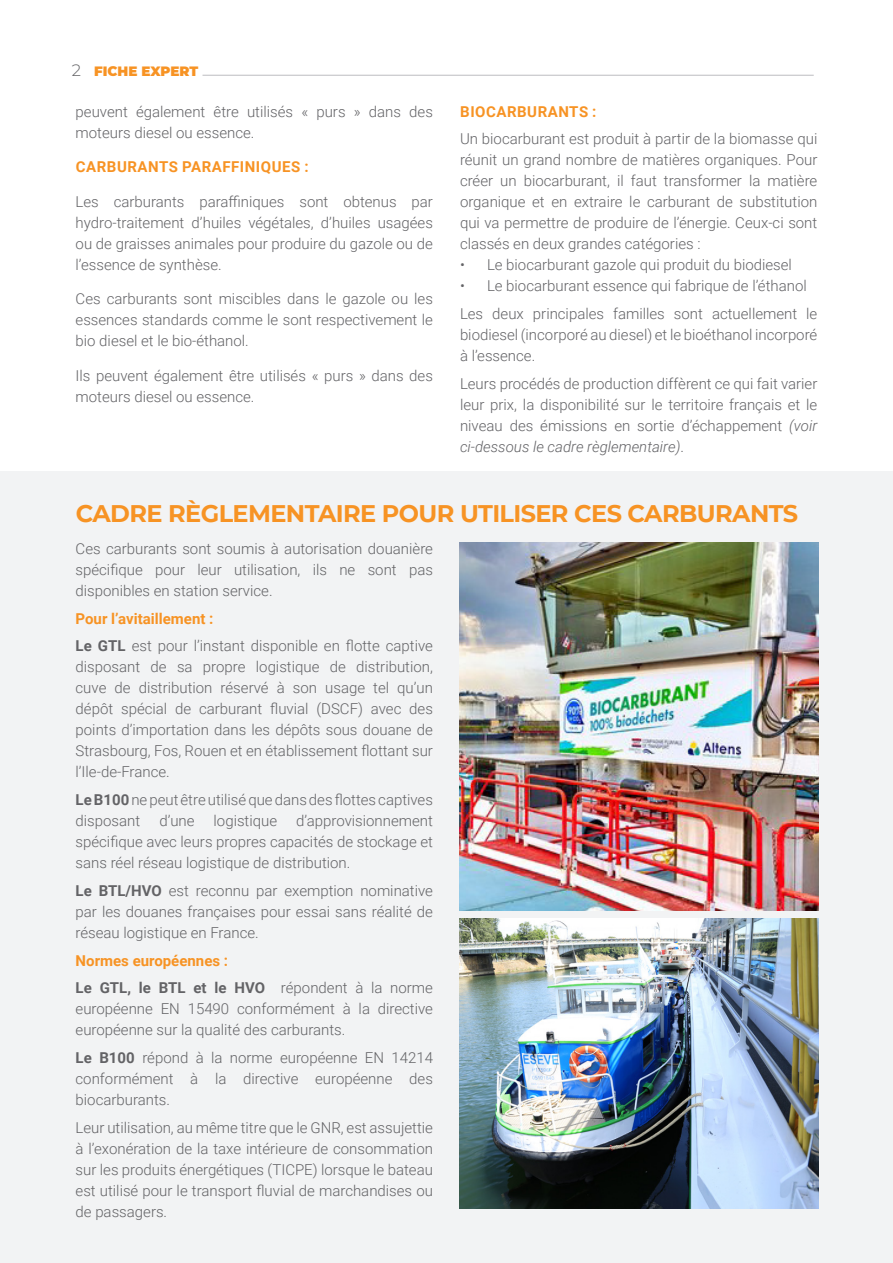
<style>
.page{position:relative;width:893px;height:1263px;background:#fff}
.page>*{position:absolute;margin:0;border:0;box-sizing:border-box;transform-origin:0 0}
.t1{font:700 24px "Montserrat";letter-spacing:-.025em;color:#f79324}
.Body_Text{font:300 16.5px "Montserrat";color:#636366}
.Body_Text-2{font:300 15px/21px "Roboto";color:#636366;text-align:justify}
.Body_Text-3{font:700 15px "Roboto";letter-spacing:.02em;color:#f79324}
.Body_Text-4{font:700 15px "Roboto";color:#f79324}
.t2{font:900 13.5px "Montserrat";color:#f79324}
.s1{font-style:italic}
.s2{font-weight:700}
</style>
<div class="page">
<hr style="left:202px;top:75px;width:612px;height:1px;background:#bcbdc0">
<div style="left:0;top:471px;width:893px;height:792px;background:#f2f3f4"></div>
<img style="left:459px;top:918px;width:359px;height:291px">
<img style="left:459px;top:543px;width:359px;height:368px">
<p class="Body_Text" style="left:72px;top:59px;width:11px">2</p>
<p class="t2" style="left:94px;top:61px;width:106px">FICHE EXPERT</p>
<p class="Body_Text-2" style="left:76px;top:100px;width:359px">peuvent également être utilisés « purs » dans des moteurs diesel ou essence.</p>
<p class="Body_Text-3" style="left:76px;top:156px;width:234px">CARBURANTS PARAFFINIQUES :</p>
<p class="Body_Text-2" style="left:76px;top:190px;width:359px">Les carburants paraffiniques sont obtenus par hydro-traitement d’huiles végétales, d’huiles usagées ou de graisses animales pour produire du gazole ou de l’essence de synthèse.</p>
<p class="Body_Text-2" style="left:76px;top:288px;width:359px">Ces carburants sont miscibles dans le gazole ou les essences standards comme le sont respectivement le bio diesel et le bio-éthanol.</p>
<p class="Body_Text-2" style="left:76px;top:364px;width:359px">Ils peuvent également être utilisés « purs » dans des moteurs diesel ou essence.</p>
<p class="Body_Text-3" style="left:460px;top:101px;width:138px">BIOCARBURANTS :</p>
<p class="Body_Text-2" style="left:460px;top:128px;width:359px">Un biocarburant est produit à partir de la biomasse qui réunit un grand nombre de matières organiques. Pour créer un biocarburant, il faut transformer la matière organique et en extraire le carburant de substitution qui va permettre de produire de l’énergie. Ceux-ci sont classés en deux grandes catégories :</p>
<p class="Body_Text-2" style="left:460px;top:254px;width:333px">• Le biocarburant gazole qui produit du biodiesel</p>
<p class="Body_Text-2" style="left:460px;top:275px;width:348px">• Le biocarburant essence qui fabrique de l’éthanol</p>
<p class="Body_Text-2" style="left:460px;top:303px;width:359px">Les deux principales familles sont actuellement le biodiesel (incorporé au diesel) et le bioéthanol incorporé à l’essence.</p>
<p class="Body_Text-2" style="left:460px;top:372px;width:359px">Leurs procédés de production diffèrent ce qui fait varier leur prix, la disponibilité sur le territoire français et le niveau des émissions en sortie d’échappement <span class="s1">(voir ci-dessous le cadre règlementaire)</span>.</p>
<p class="t1" style="left:76px;top:496px;width:724px">CADRE RÈGLEMENTAIRE POUR UTILISER CES CARBURANTS</p>
<p class="Body_Text-2" style="left:76px;top:537px;width:359px">Ces carburants sont soumis à autorisation douanière spécifique pour leur utilisation, ils ne sont pas disponibles en station service.</p>
<p class="Body_Text-4" style="left:76px;top:608px;width:139px">Pour l’avitaillement :</p>
<p class="Body_Text-2" style="left:76px;top:635px;width:359px"><span class="s2">Le GTL</span> est pour l’instant disponible en flotte captive disposant de sa propre logistique de distribution, cuve de distribution réservé à son usage tel qu’un dépôt spécial de carburant fluvial (DSCF) avec des points d’importation dans les dépôts sous douane de Strasbourg, Fos, Rouen et en établissement flottant sur l’Ile-de-France.</p>
<p class="Body_Text-2" style="left:76px;top:789px;width:359px"><span class="s2">Le B100</span> ne peut être utilisé que dans des flottes captives disposant</p>
<p class="Body_Text-2" style="left:76px;top:810px;width:359px;text-indent:221px">d’approvisionnement spécifique avec leurs propres capacités de stockage et sans réel réseau logistique de distribution.</p>
<p class="Body_Text-2" style="left:76px;top:879px;width:359px"><span class="s2">Le BTL/HVO</span> est reconnu par exemption nominative par les douanes françaises pour essai sans réalité de réseau logistique en France.</p>
<p class="Body_Text-4" style="left:76px;top:950px;width:154px">Normes européennes :</p>
<p class="Body_Text-2" style="left:76px;top:977px;width:359px"><span class="s2">Le GTL, le BTL et le HVO</span> répondent à la norme européenne EN 15490 conformément à la directive européenne sur la qualité des carburants.</p>
<p class="Body_Text-2" style="left:76px;top:1047px;width:359px"><span class="s2">Le B100</span> répond à la norme européenne EN 14214 conformément à la directive européenne des biocarburants.</p>
<p class="Body_Text-2" style="left:76px;top:1116px;width:359px">Leur utilisation, au même titre que le GNR, est assujettie à l’exonération de la taxe intérieure de consommation sur les produits énergétiques (TICPE) lorsque le bateau est utilisé pour le transport fluvial de marchandises ou de passagers.</p>
<p class="Body_Text-2" style="left:159px;top:810px;width:37px">d’une</p>
<p class="Body_Text-2" style="left:214px;top:810px;width:65px">logistique</p>
</div>
